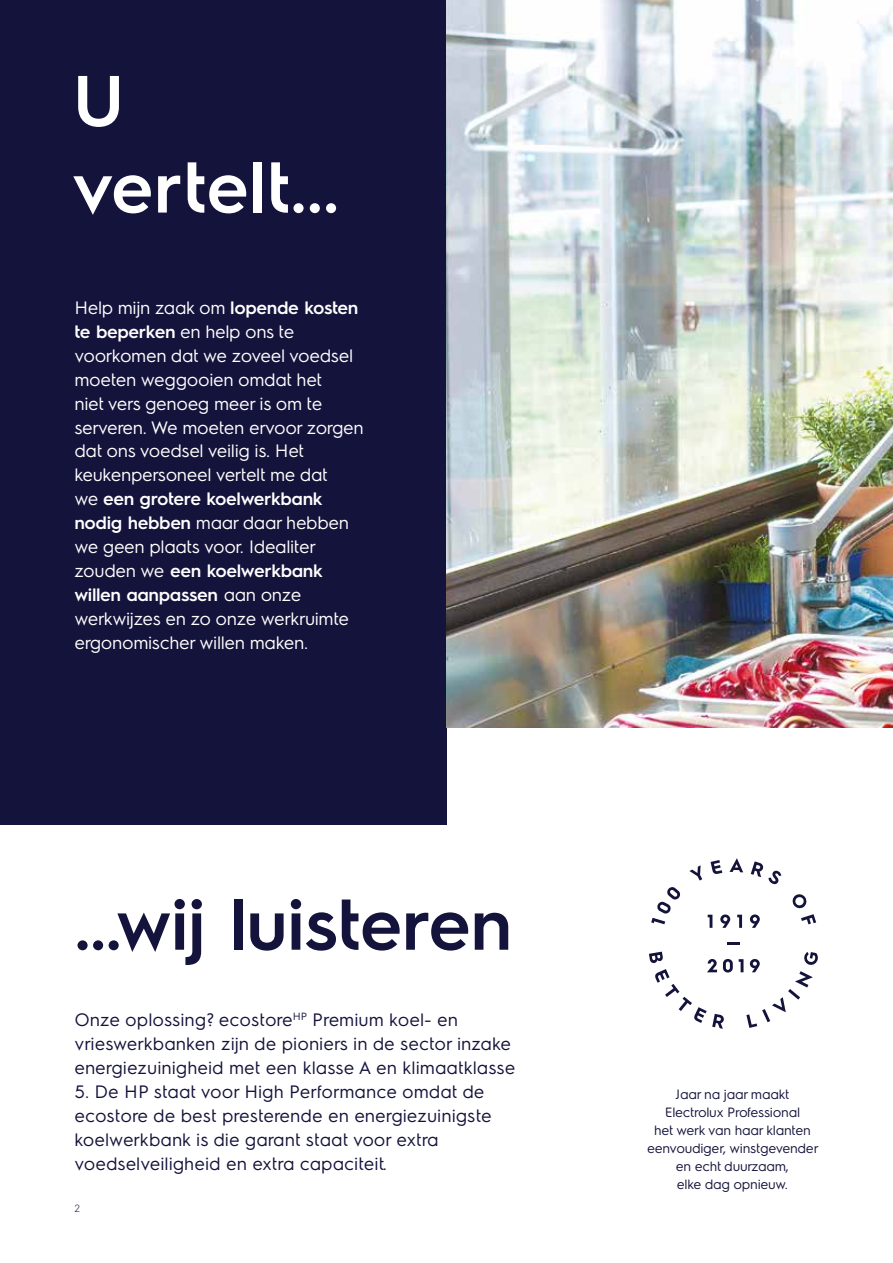
<style>
.page{position:relative;width:893px;height:1263px;background:#fff}
.page>*{position:absolute;margin:0;border:0;box-sizing:border-box;transform-origin:0 0}
.t1{font:600 72px "Electrolux Sans";letter-spacing:-.01em;color:#14133b}
.t2{font:600 72px/86.4px "Electrolux Sans";color:#fff}
.t3{font:18px/24px "Electrolux Sans";letter-spacing:-.02em;color:#fff}
.t4{font:18px/24px "Electrolux Sans";color:#14133b}
.t5{font:13.5px/18px "Electrolux Sans";letter-spacing:-.02em;color:#14133b;text-align:center}
.t6{font:300 10.5px "Electrolux Sans";color:#14133b}
.s1{font-weight:600}
</style>
<div class="page">
<div style="left:0;top:0;width:446px;height:825px;background:#14133b"></div>
<img style="left:446px;top:0;width:447px;height:727px">
<svg style="left:651px;top:887px;width:29px;height:37px"></svg>
<svg style="left:689px;top:865px;width:13px;height:15px"></svg>
<svg style="left:711px;top:860px;width:11px;height:14px"></svg>
<svg style="left:729px;top:858px;width:14px;height:14px"></svg>
<svg style="left:751px;top:861px;width:30px;height:24px"></svg>
<svg style="left:792px;top:894px;width:24px;height:30px"></svg>
<svg style="left:708px;top:915px;width:4px;height:13px"></svg>
<svg style="left:720px;top:914px;width:10px;height:14px"></svg>
<svg style="left:737px;top:915px;width:5px;height:13px"></svg>
<svg style="left:750px;top:914px;width:10px;height:14px"></svg>
<svg style="left:727px;top:942px;width:13px;height:3px"></svg>
<svg style="left:649px;top:952px;width:84px;height:77px"></svg>
<svg style="left:739px;top:952px;width:79px;height:76px"></svg>
<h1 class="t2" style="left:72px;top:53px;width:268px">U vertelt...</h1>
<p class="t3" style="left:74px;top:294px;width:291px">Help mijn zaak om <span class="s1">lopende kosten te beperken</span> en help ons te voorkomen dat we zoveel voedsel moeten weggooien omdat het<br>niet vers genoeg meer is om te serveren. We moeten ervoor zorgen dat ons voedsel veilig is. Het keukenpersoneel vertelt me dat<br>we <span class="s1">een grotere koelwerkbank nodig hebben</span> maar daar hebben we geen plaats voor. Idealiter zouden we <span class="s1">een koelwerkbank willen aanpassen</span> aan onze werkwijzes en zo onze werkruimte ergonomischer willen maken.</p>
<h1 class="t1" style="left:74px;top:874px;width:439px">...wij luisteren</h1>
<p class="t4" style="left:74px;top:1006px;width:442px">Onze oplossing? ecostore<sup>HP</sup> Premium koel- en vrieswerkbanken zijn de pioniers in de sector inzake energiezuinigheid met een klasse A en klimaatklasse</p>
<p class="t4" style="left:74px;top:1078px;width:419px">5. De HP staat voor High Performance omdat de ecostore de best presterende en energiezuinigste koelwerkbank is die garant staat voor extra voedselveiligheid en extra capaciteit.</p>
<p class="t6" style="left:74px;top:1201px;width:7px">2</p>
<p class="t5" style="left:647px;top:1084px;width:173px">Jaar na jaar maakt<br>Electrolux Professional<br>het werk van haar klanten eenvoudiger, winstgevender en echt duurzaam,<br>elke dag opnieuw.</p>
</div>
